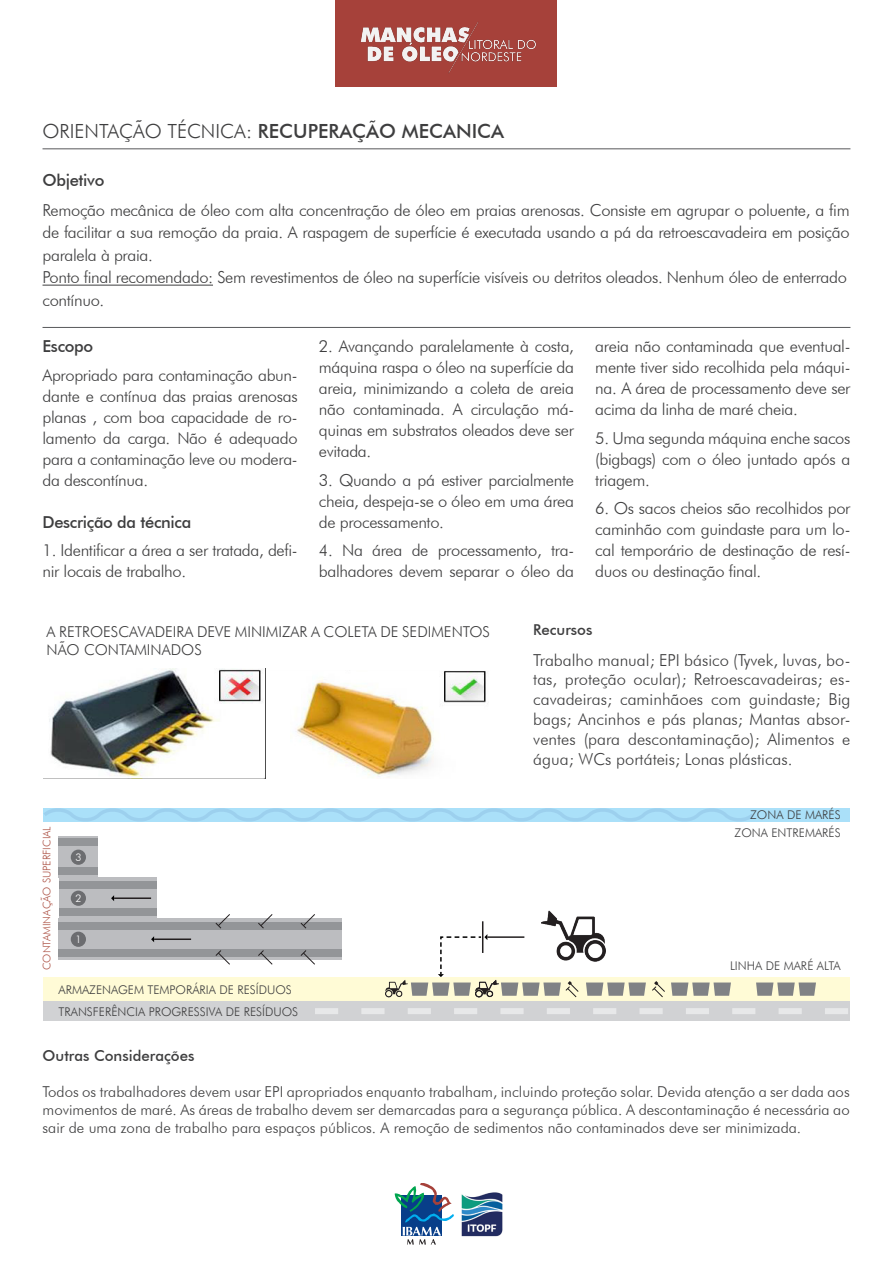
<style>
.page{position:relative;width:893px;height:1263px;background:#fff}
.page>*{position:absolute;margin:0;border:0;box-sizing:border-box;transform-origin:0 0}
.t1{font:500 19.5px "Futura BT";color:#3e3e3f}
.t2{font:300 16.5px/21px "Futura BT";letter-spacing:-.02em;color:#3e3e3f;text-align:justify}
.t3{font:500 16.5px "Futura BT";letter-spacing:-.02em;color:#3e3e3f}
.t4{font:300 15px/18px "Futura BT";color:#3e3e3f;text-align:justify}
.t5{font:500 15px "Futura BT";color:#3e3e3f}
.t6{font:300 12px "Futura BT";color:#3e3e3f}
.t7{font:300 10.5px "Futura BT";color:#ad5346}
.t8{font:300 10.5px "Futura BT";color:#fff}
.s1{font-weight:300}
</style>
<div class="page">
<div style="left:336px;top:0;width:221px;height:87px;background:#a6413a"></div>
<img style="left:360px;top:22px;width:176px;height:52px">
<svg style="left:395px;top:1183px;width:59px;height:61px"></svg>
<img style="left:461px;top:1192px;width:42px;height:45px">
<hr style="left:43px;top:149px;width:807px;height:1px;background:#57585a">
<hr style="left:43px;top:285px;width:170px;height:1px;background:#3e3e3f">
<hr style="left:43px;top:327px;width:807px;height:1px;background:#57585a">
<div style="left:59px;top:837px;width:39px;height:41px;background:#bcbdc0"></div>
<div style="left:59px;top:878px;width:97px;height:41px;background:#bcbdc0"></div>
<div style="left:59px;top:919px;width:283px;height:41px;background:#bcbdc0"></div>
<div style="left:59px;top:838px;width:39px;height:7px;background:#939598"></div>
<div style="left:59px;top:867px;width:39px;height:7px;background:#939598"></div>
<div style="left:59px;top:881px;width:97px;height:7px;background:#939598"></div>
<div style="left:59px;top:908px;width:97px;height:7px;background:#939598"></div>
<div style="left:59px;top:922px;width:283px;height:7px;background:#939598"></div>
<div style="left:59px;top:949px;width:283px;height:7px;background:#939598"></div>
<div style="left:71px;top:849px;width:15px;height:16px;background:#6c6d70;border-radius:50%"></div>
<div style="left:71px;top:891px;width:15px;height:15px;background:#6c6d70;border-radius:50%"></div>
<div style="left:71px;top:932px;width:15px;height:15px;background:#6c6d70;border-radius:50%"></div>
<div style="left:43px;top:808px;width:807px;height:14px;background:#aae0f9"></div>
<svg style="left:44px;top:808px;width:709px;height:13px"></svg>
<hr style="left:114px;top:897px;width:37px;height:2px;background:#231f20">
<svg style="left:111px;top:895px;width:3px;height:6px"></svg>
<hr style="left:154px;top:938px;width:37px;height:2px;background:#231f20">
<svg style="left:151px;top:936px;width:3px;height:6px"></svg>
<svg style="left:215px;top:914px;width:16px;height:15px"></svg>
<svg style="left:257px;top:914px;width:16px;height:15px"></svg>
<svg style="left:300px;top:914px;width:16px;height:15px"></svg>
<svg style="left:215px;top:950px;width:16px;height:15px"></svg>
<svg style="left:257px;top:950px;width:16px;height:15px"></svg>
<svg style="left:300px;top:950px;width:16px;height:15px"></svg>
<img style="left:541px;top:910px;width:65px;height:52px">
<hr style="left:487px;top:936px;width:37px;height:2px;background:#231f20">
<hr style="left:482px;top:921px;width:1px;height:32px;background:#231f20">
<div style="left:43px;top:977px;width:807px;height:24px;background:#fffbd6"></div>
<div style="left:43px;top:1001px;width:807px;height:20px;background:#d1d2d4"></div>
<svg style="left:315px;top:1008px;width:533px;height:6px"></svg>
<svg style="left:411px;top:934px;width:76px;height:62px"></svg>
<svg style="left:756px;top:982px;width:60px;height:14px"></svg>
<img style="left:385px;top:980px;width:23px;height:18px">
<img style="left:476px;top:977px;width:22px;height:21px">
<svg style="left:501px;top:981px;width:78px;height:17px"></svg>
<svg style="left:586px;top:981px;width:145px;height:17px"></svg>
<img style="left:44px;top:669px;width:221px;height:110px">
<img style="left:297px;top:671px;width:189px;height:107px">
<p class="t1" style="left:43px;top:119px;width:463px"><span class="s1">ORIENTAÇÃO TÉCNICA:</span> RECUPERAÇÃO MECANICA</p>
<p class="t3" style="left:43px;top:170px;width:63px">Objetivo</p>
<p class="t2" style="left:43px;top:199px;width:809px;line-height:22.5px">Remoção mecânica de óleo com alta concentração de óleo em praias arenosas. Consiste em agrupar o poluente, a fim de facilitar a sua remoção da praia. A raspagem de superfície é executada usando a pá da retroescavadeira em posição paralela à praia.</p>
<p class="t2" style="left:43px;top:267px;width:806px">Ponto final recomendado: Sem revestimentos de óleo na superfície visíveis ou detritos oleados. Nenhum óleo de enterrado</p>
<p class="t2" style="left:43px;top:289px;width:63px">contínuo.</p>
<p class="t3" style="left:43px;top:336px;width:52px">Escopo</p>
<p class="t2" style="left:43px;top:364px;width:257px">Apropriado para contaminação abun&shy;dante e contínua das praias arenosas planas , com boa capacidade de ro&shy;lamento da carga. Não é adequado para a contaminação leve ou modera&shy;da descontínua.</p>
<p class="t3" style="left:43px;top:512px;width:150px">Descrição da técnica</p>
<p class="t2" style="left:43px;top:539px;width:257px">1. Identificar a área a ser tratada, defi&shy;nir locais de trabalho.</p>
<p class="t2" style="left:319px;top:335px;width:257px">2. Avançando paralelamente à costa, máquina raspa o óleo na superfície da areia, minimizando a coleta de areia não contaminada. A circulação má&shy;quinas em substratos oleados deve ser evitada.</p>
<p class="t2" style="left:319px;top:469px;width:257px">3. Quando a pá estiver parcialmente cheia, despeja-se o óleo em uma área de processamento.</p>
<p class="t2" style="left:319px;top:539px;width:257px">4. Na área de processamento, tra&shy;balhadores devem separar o óleo da</p>
<p class="t2" style="left:595px;top:335px;width:257px">areia não contaminada que eventual&shy;mente tiver sido recolhida pela máqui&shy;na. A área de processamento deve ser acima da linha de maré cheia.</p>
<p class="t2" style="left:595px;top:427px;width:257px">5. Uma segunda máquina enche sacos (bigbags) com o óleo juntado após a triagem.</p>
<p class="t2" style="left:595px;top:497px;width:257px">6. Os sacos cheios são recolhidos por caminhão com guindaste para um lo&shy;cal temporário de destinação de resí&shy;duos ou destinação final.</p>
<p class="t4" style="left:47px;top:622px;width:445px">A RETROESCAVADEIRA DEVE MINIMIZAR A COLETA DE SEDIMENTOS<br>NÃO CONTAMINADOS</p>
<p class="t7" style="left:40px;top:970px;width:145px;rotate:-90deg">CONTAMINAÇÃO SUPERFICIAL</p>
<p class="t8" style="left:76px;top:851px;width:8px">3</p>
<p class="t8" style="left:76px;top:892px;width:8px">2</p>
<p class="t8" style="left:76px;top:933px;width:8px">1</p>
<p class="t6" style="left:59px;top:982px;width:235px">ARMAZENAGEM TEMPORÁRIA DE RESÍDUOS</p>
<p class="t6" style="left:59px;top:1004px;width:241px">TRANSFERÊNCIA PROGRESSIVA DE RESÍDUOS</p>
<p class="t5" style="left:533px;top:621px;width:61px">Recursos</p>
<p class="t2" style="left:533px;top:650px;width:319px;line-height:19.8px">Trabalho manual; EPI básico (Tyvek, luvas, bo&shy;tas, proteção ocular); Retroescavadeiras; es&shy;cavadeiras; caminhãoes com guindaste; Big bags; Ancinhos e pás planas; Mantas absor&shy;ventes (para descontaminação); Alimentos e água; WCs portáteis; Lonas plásticas.</p>
<p class="t6" style="left:750px;top:808px;width:92px">ZONA DE MARÉS</p>
<p class="t6" style="left:735px;top:825px;width:107px">ZONA ENTREMARÉS</p>
<p class="t6" style="left:730px;top:959px;width:112px">LINHA DE MARÉ ALTA</p>
<p class="t5" style="left:43px;top:1046px;width:153px">Outras Considerações</p>
<p class="t4" style="left:43px;top:1082px;width:809px">Todos os trabalhadores devem usar EPI apropriados enquanto trabalham, incluindo proteção solar. Devida atenção a ser dada aos movimentos de maré. As áreas de trabalho devem ser demarcadas para a segurança pública. A descontaminação é necessária ao sair de uma zona de trabalho para espaços públicos. A remoção de sedimentos não contaminados deve ser minimizada.</p>
</div>
